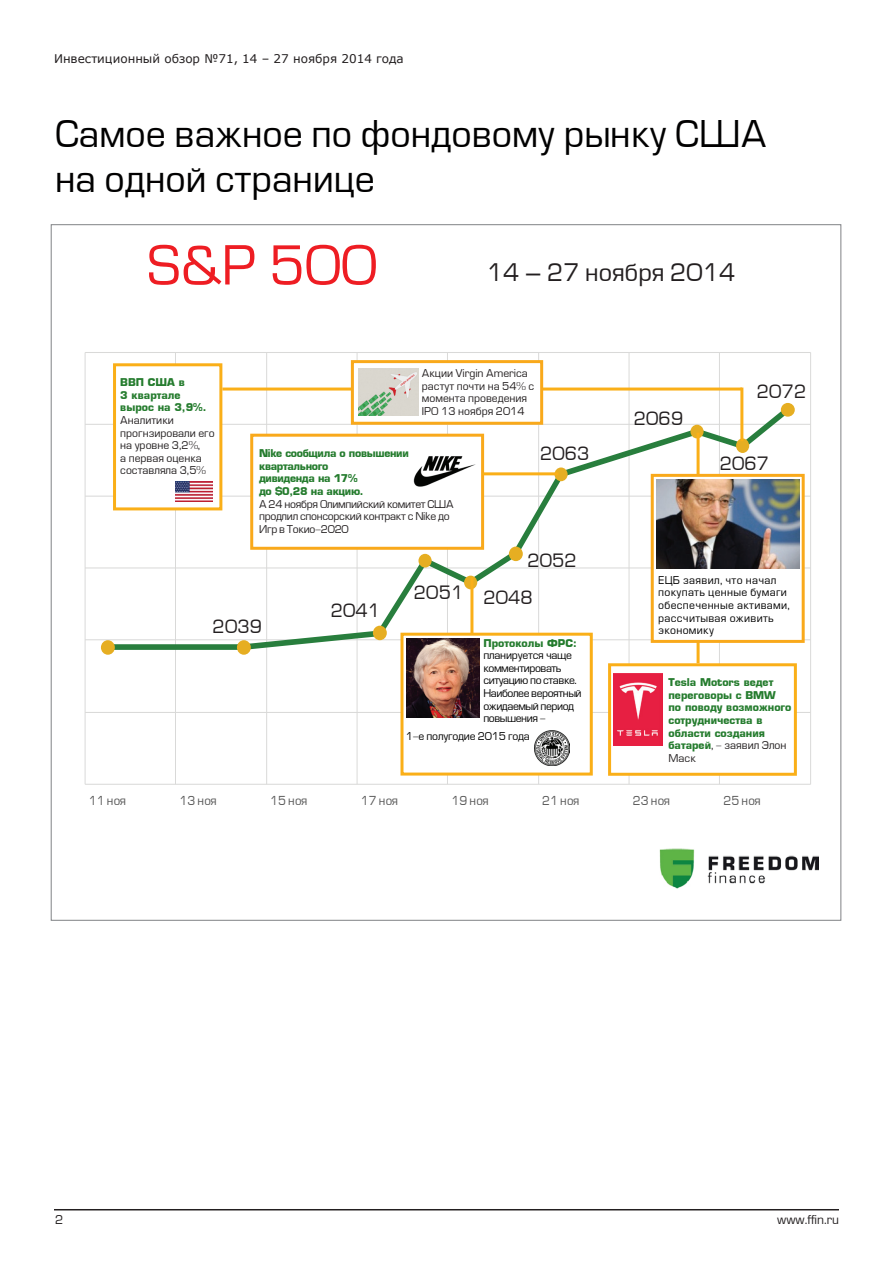
<style>
.page{position:relative;width:893px;height:1263px;background:#fff}
.page>*{position:absolute;margin:0;border:0;box-sizing:border-box;transform-origin:0 0}
.t1{font:52.5px "Europe Normal";color:#ee1d23}
.t2{font:36px/44.5px "Europe Normal";color:#010000}
.t3{font:23.7px "Europe Normal";color:#231f20}
.t4{font:18px "Europe Normal";color:#231f20}
.t5{font:12.15px "Europe Normal";letter-spacing:-.02em;color:#595959;scale:.96 1}
.t6{font:12px "Verdana";color:#231f20}
.t7{font:12px "Europe Normal";color:#231f20}
.t8{font:10.5px/12.6px "Europe Normal";color:#231f20}
.t9{font:700 10.5px/12.6px "Europe";color:#257c2e}
.t10{font:10.5px/12.6px "Europe Normal";letter-spacing:-.04em;color:#010000}
.t11{font:10.5px/12.6px "Europe Normal";letter-spacing:.03em;color:#010000}
.t12{font:10.5px/12.6px "Europe Normal";letter-spacing:-.03em;color:#231f20}
.t13{font:700 10.5px/12.6px "Europe";letter-spacing:-.03em;color:#257c2e}
.t14{font:10.5px "Europe Normal";letter-spacing:-.02em;color:#010000}
.s1{font-family:"Europe";font-weight:700;color:#257c2e}
</style>
<div class="page">
<hr style="left:54px;top:1209px;width:785px;height:1px;background:#231f20">
<hr style="left:85px;top:712px;width:726px;height:1px;background:#d9d9d8">
<hr style="left:85px;top:639px;width:726px;height:1px;background:#d9d9d8">
<hr style="left:85px;top:568px;width:726px;height:1px;background:#d9d9d8">
<hr style="left:85px;top:496px;width:726px;height:1px;background:#d9d9d8">
<hr style="left:85px;top:424px;width:726px;height:1px;background:#d9d9d8">
<hr style="left:85px;top:352px;width:726px;height:1px;background:#d9d9d8">
<hr style="left:85px;top:352px;width:1px;height:432px;background:#d9d9d8">
<hr style="left:175px;top:352px;width:1px;height:432px;background:#d9d9d8">
<hr style="left:266px;top:352px;width:1px;height:432px;background:#d9d9d8">
<hr style="left:357px;top:352px;width:1px;height:432px;background:#d9d9d8">
<hr style="left:447px;top:352px;width:1px;height:432px;background:#d9d9d8">
<hr style="left:538px;top:352px;width:1px;height:432px;background:#d9d9d8">
<hr style="left:629px;top:352px;width:1px;height:432px;background:#d9d9d8">
<hr style="left:719px;top:352px;width:1px;height:432px;background:#d9d9d8">
<hr style="left:810px;top:352px;width:1px;height:432px;background:#d9d9d8">
<hr style="left:85px;top:784px;width:726px;height:1px;background:#d9d9d8">
<svg style="left:101px;top:403px;width:694px;height:252px"></svg>
<img style="left:660px;top:849px;width:158px;height:39px">
<hr style="left:470px;top:577px;width:3px;height:134px;background:#faaf18">
<div style="left:250px;top:434px;width:234px;height:116px;background:#fff;border:3px solid #f9a91b"></div>
<img style="left:413px;top:456px;width:63px;height:31px">
<hr style="left:740px;top:387px;width:3px;height:54px;background:#faaf18">
<hr style="left:222px;top:387px;width:520px;height:3px;background:#faaf18">
<div style="left:352px;top:362px;width:190px;height:61px;background:#fff"></div>
<div style="left:351px;top:360px;width:192px;height:65px;border:3px solid #f9a91b"></div>
<img style="left:359px;top:369px;width:59px;height:46px">
<div style="left:115px;top:365px;width:106px;height:144px;background:#fff"></div>
<div style="left:113px;top:363px;width:109px;height:147px;border:3px solid #faaf18"></div>
<img style="left:176px;top:482px;width:36px;height:20px">
<hr style="left:482px;top:472px;width:76px;height:3px;background:#faaf18">
<hr style="left:697px;top:433px;width:3px;height:230px;background:#faaf18">
<div style="left:610px;top:665px;width:185px;height:109px;background:#fff"></div>
<div style="left:608px;top:663px;width:189px;height:113px;border:3px solid #faaf18"></div>
<img style="left:613px;top:674px;width:49px;height:72px">
<div style="left:651px;top:474px;width:154px;height:169px;background:#fff;border:3px solid #f9a91b"></div>
<img style="left:656px;top:479px;width:144px;height:90px">
<div style="left:400px;top:633px;width:193px;height:142px;background:#fff;border:3px solid #faaf18"></div>
<img style="left:407px;top:638px;width:72px;height:79px">
<img style="left:535px;top:730px;width:35px;height:36px">
<p class="t6" style="left:54px;top:51px;width:351px">Инвестиционный обзор №71, 14 – 27 ноября 2014 года</p>
<h2 class="t2" style="left:55px;top:113px;width:713px">Самое важное по фондовому рынку США на одной странице</h2>
<h1 class="t1" style="left:147px;top:238px;width:232px">S&amp;P 500</h1>
<h3 class="t3" style="left:487px;top:260px;width:250px">14 – 27 ноября 2014</h3>
<p class="t9" style="left:120px;top:376px;width:88px">ВВП США в<br>3 квартале вырос на 3,9%.</p>
<p class="t8" style="left:120px;top:414px;width:96px">Аналитики прогнзировали его на уровне 3,2%,<br>а первая оценка составляла 3,5%</p>
<p class="t8" style="left:422px;top:367px;width:114px">Акции Virgin America растут почти на 54% с момента проведения<br>IPO 13 ноября 2014</p>
<p class="t13" style="left:259px;top:447px;width:151px">Nike сообщила о повышении квартального<br>дивиденда на 17%<br>до $0,28 на акцию.</p>
<p class="t12" style="left:259px;top:498px;width:196px">А 24 ноября Олимпийский комитет США продлил спонсорский контракт с Nike до<br>Игр в Токио-2020</p>
<h3 class="t4" style="left:331px;top:601px;width:51px">2041</h3>
<h3 class="t4" style="left:414px;top:583px;width:51px">2051</h3>
<h3 class="t4" style="left:540px;top:444px;width:51px">2063</h3>
<h3 class="t4" style="left:527px;top:551px;width:51px">2052</h3>
<h3 class="t4" style="left:483px;top:588px;width:51px">2048</h3>
<h3 class="t4" style="left:213px;top:617px;width:51px">2039</h3>
<p class="t9" style="left:483px;top:636px;width:95px">Протоколы ФРС:</p>
<p class="t10" style="left:483px;top:649px;width:100px">планируется чаще комментировать ситуацию по ставке.<br>Наиболее вероятный ожидаемый период повышения -</p>
<p class="t14" style="left:406px;top:731px;width:125px">1-е полугодие 2015 года</p>
<h3 class="t4" style="left:634px;top:409px;width:51px">2069</h3>
<h3 class="t4" style="left:757px;top:382px;width:51px">2072</h3>
<h3 class="t4" style="left:720px;top:454px;width:51px">2067</h3>
<p class="t11" style="left:658px;top:574px;width:133px">ЕЦБ заявил, что начал покупать ценные бумаги обеспеченные активами, рассчитывая оживить экономику</p>
<p class="t9" style="left:668px;top:676px;width:124px">Tesla Motors ведет переговоры с BMW<br>по поводу возможного сотрудничества в области создания</p>
<p class="t8" style="left:668px;top:739px;width:120px"><span class="s1">батарей</span>, - заявил Элон<br>Маск</p>
<p class="t5" style="left:89px;top:794px;width:40px">11 ноя</p>
<p class="t5" style="left:180px;top:794px;width:40px">13 ноя</p>
<p class="t5" style="left:270px;top:794px;width:40px">15 ноя</p>
<p class="t5" style="left:361px;top:794px;width:40px">17 ноя</p>
<p class="t5" style="left:452px;top:794px;width:40px">19 ноя</p>
<p class="t5" style="left:542px;top:794px;width:40px">21 ноя</p>
<p class="t5" style="left:633px;top:794px;width:40px">23 ноя</p>
<p class="t5" style="left:724px;top:794px;width:40px">25 ноя</p>
<p class="t7" style="left:55px;top:1213px;width:10px">2</p>
<p class="t7" style="left:777px;top:1213px;width:63px">www.ffin.ru</p>
</div>
